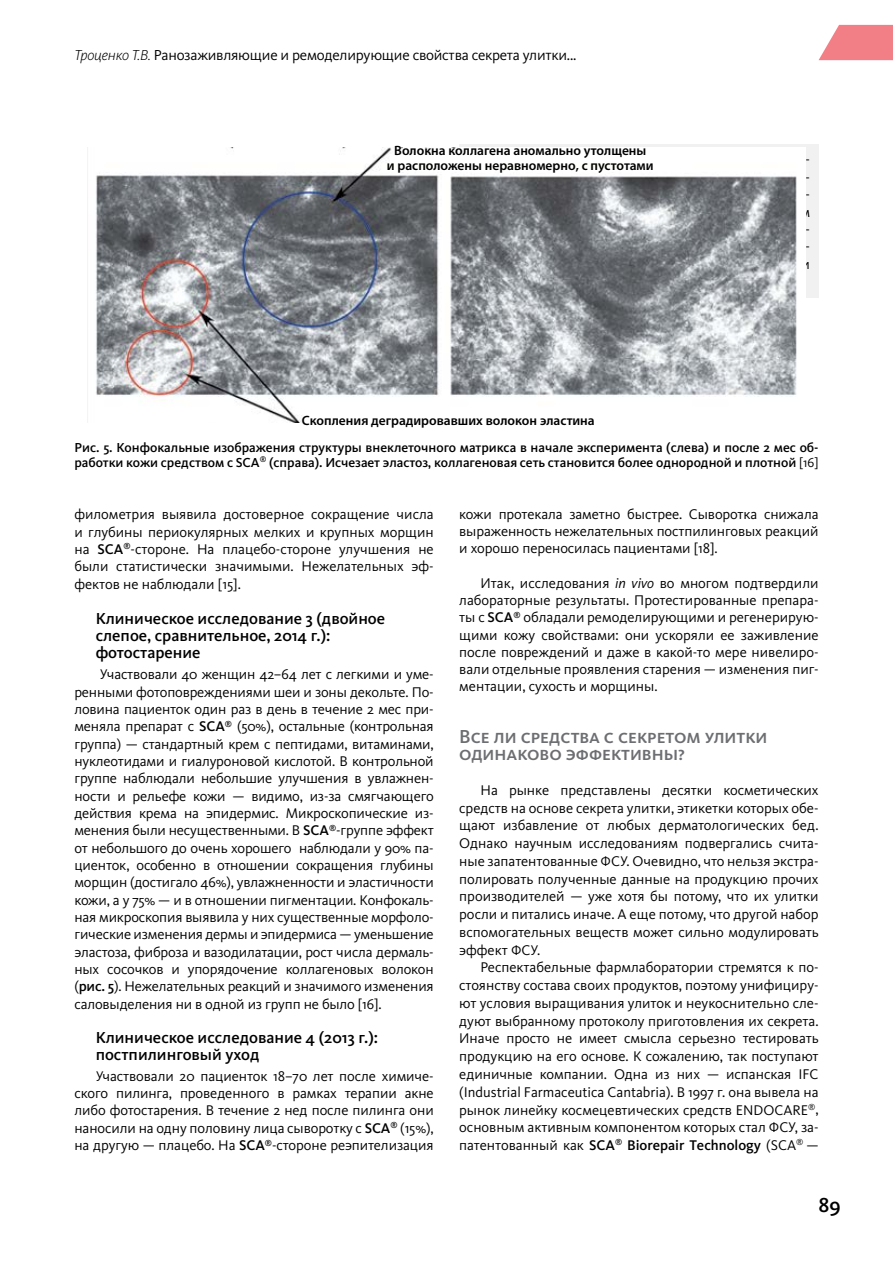
<style>
.page{position:relative;width:893px;height:1263px;background:#fff}
.page>*{position:absolute;margin:0;border:0;box-sizing:border-box;transform-origin:0 0}
.t1{font:500 21px "Kievit CY";color:#000}
.t2{font:19.5px/17.2px "Kievit CY Medium SC";color:#6d6e71}
.t3{font:500 16.5px/17.1px "Kievit CY";color:#000}
.t4{font:15px "Kievit CY";letter-spacing:-.015em;color:#000}
.t5{font:14.55px/17.4px "Kievit CY";letter-spacing:-.005em;color:#000;text-align:justify}
.t6{font:500 14.55px "Kievit CY";color:#000}
.t7{font:500 13.5px/15px "Kievit CY";color:#000}
.t8{font:600 13.5px/15px "Myriad Pro";color:#000;text-align:center}
.s1{font-weight:300;font-style:italic}
.s2{font-weight:400}
.s3{font-weight:500}
.s4{font-style:italic}
</style>
<div class="page">
<svg style="left:819px;top:25px;width:74px;height:35px;background:#f48f96"></svg>
<div style="left:459px;top:145px;width:360px;height:153px;background:#f1f1f2"></div>
<img style="left:96px;top:148px;width:710px;height:275px">
<p class="t4" style="left:74px;top:47px;width:503px"><span class="s1">Троценко Т.В.</span> Ранозаживляющие и ремоделирующие свойства секрета улитки...</p>
<p class="t8" style="left:387px;top:142px;width:268px">Волокна коллагена аномально утолщены<br>и расположены неравномерно, с пустотами</p>
<p class="t6" style="left:489px;top:152px;width:323px">Отражающая конфокальная микроскопия <span class="s2">— ме-</span></p>
<p class="t8" style="left:302px;top:412px;width:294px">Скопления деградировавших волокон эластина</p>
<p class="t7" style="left:74px;top:440px;width:746px">Рис. 5. Конфокальные изображения структуры внеклеточного матрикса в начале эксперимента (слева) и после 2 мес об&shy;работки кожи средством с SCA<sup>®</sup> (справа). Исчезает эластоз, коллагеновая сеть становится более однородной и плотной <span class="s2">[16]</span></p>
<p class="t5" style="left:74px;top:506px;width:361px">филометрия выявила достоверное сокращение числа и глубины периокулярных мелких и крупных морщин на <span class="s3">SCA</span><sup>®</sup>-стороне. На плацебо-стороне улучшения не были статистически значимыми. Нежелательных эф&shy;фектов не наблюдали [15].</p>
<p class="t3" style="left:96px;top:610px;width:291px">Клиническое исследование 3 (двойное слепое, сравнительное, 2014 г.): фотостарение</p>
<p class="t5" style="left:74px;top:666px;width:361px;text-indent:26px">Участвовали 40 женщин 42–64 лет с легкими и уме&shy;ренными фотоповреждениями шеи и зоны декольте. По&shy;ловина пациенток один раз в день в течение 2 мес при&shy;меняла препарат с <span class="s3">SCA</span><sup>®</sup> (50%), остальные (контрольная группа) — стандартный крем с пептидами, витаминами, нуклеотидами и гиалуроновой кислотой. В контрольной группе наблюдали небольшие улучшения в увлажнен&shy;ности и рельефе кожи — видимо, из-за смягчающего действия крема на эпидермис. Микроскопические из&shy;менения были несущественными. В <span class="s3">SCA</span><sup>®</sup>-группе эффект от небольшого до очень хорошего наблюдали у 90% па&shy;циенток, особенно в отношении сокращения глубины морщин (достигало 46%), увлажненности и эластичности кожи, а у 75% — и в отношении пигментации. Конфокаль&shy;ная микроскопия выявила у них существенные морфоло&shy;гические изменения дермы и эпидермиса — уменьшение эластоза, фиброза и вазодилатации, рост числа дермаль&shy;ных сосочков и упорядочение коллагеновых волокон (<span class="s3">рис. 5</span>). Нежелательных реакций и значимого изменения саловыделения ни в одной из групп не было [16].</p>
<p class="t3" style="left:96px;top:1029px;width:284px">Клиническое исследование 4 (2013 г.): постпилинговый уход</p>
<p class="t5" style="left:74px;top:1068px;width:361px;text-indent:21px">Участвовали 20 пациенток 18–70 лет после химиче&shy;ского пилинга, проведенного в рамках терапии акне либо фотостарения. В течение 2 нед после пилинга они наносили на одну половину лица сыворотку с <span class="s3">SCA</span><sup>®</sup> (15%), на другую — плацебо. На <span class="s3">SCA</span><sup>®</sup>-стороне реэпителизация</p>
<p class="t5" style="left:459px;top:506px;width:361px">кожи протекала заметно быстрее. Сыворотка снижала выраженность нежелательных постпилинговых реакций и хорошо переносилась пациентами [18].</p>
<p class="t5" style="left:459px;top:575px;width:361px;text-indent:21px">Итак, исследования <span class="s4">in vivo</span> во многом подтвердили лабораторные результаты. Протестированные препара&shy;ты с <span class="s3">SCA</span><sup>®</sup> обладали ремоделирующими и регенерирую&shy;щими кожу свойствами: они ускоряли ее заживление после повреждений и даже в какой-то мере нивелиро&shy;вали отдельные проявления старения — изменения пиг&shy;ментации, сухость и морщины.</p>
<h2 class="t2" style="left:459px;top:728px;width:310px">Все ли средства с секретом улитки одинаково эффективны?</h2>
<p class="t5" style="left:459px;top:782px;width:361px;text-indent:21px">На рынке представлены десятки косметических средств на основе секрета улитки, этикетки которых обе&shy;щают избавление от любых дерматологических бед.<br>Однако научным исследованиям подвергались счита&shy;ные запатентованные ФСУ. Очевидно, что нельзя экстра&shy;полировать полученные данные на продукцию прочих производителей — уже хотя бы потому, что их улитки росли и питались иначе. А еще потому, что другой набор вспомогательных веществ может сильно модулировать эффект ФСУ.</p>
<p class="t5" style="left:459px;top:959px;width:361px;text-indent:21px">Респектабельные фармлаборатории стремятся к по&shy;стоянству состава своих продуктов, поэтому унифициру&shy;ют условия выращивания улиток и неукоснительно сле&shy;дуют выбранному протоколу приготовления их секрета.<br>Иначе просто не имеет смысла серьезно тестировать продукцию на его основе. К сожалению, так поступают единичные компании. Одна из них — испанская IFC (Industrial Farmaceutica Cantabria). В 1997 г. она вывела на рынок линейку космецевтических средств ENDOCARE<sup>®</sup>, основным активным компонентом которых стал ФСУ, за&shy;патентованный как <span class="s3">SCA</span><sup>®</sup> <span class="s3">Biorepair Technology</span> (SCA<sup>®</sup> —</p>
<h1 class="t1" style="left:819px;top:1194px;width:24px">89</h1>
</div>
